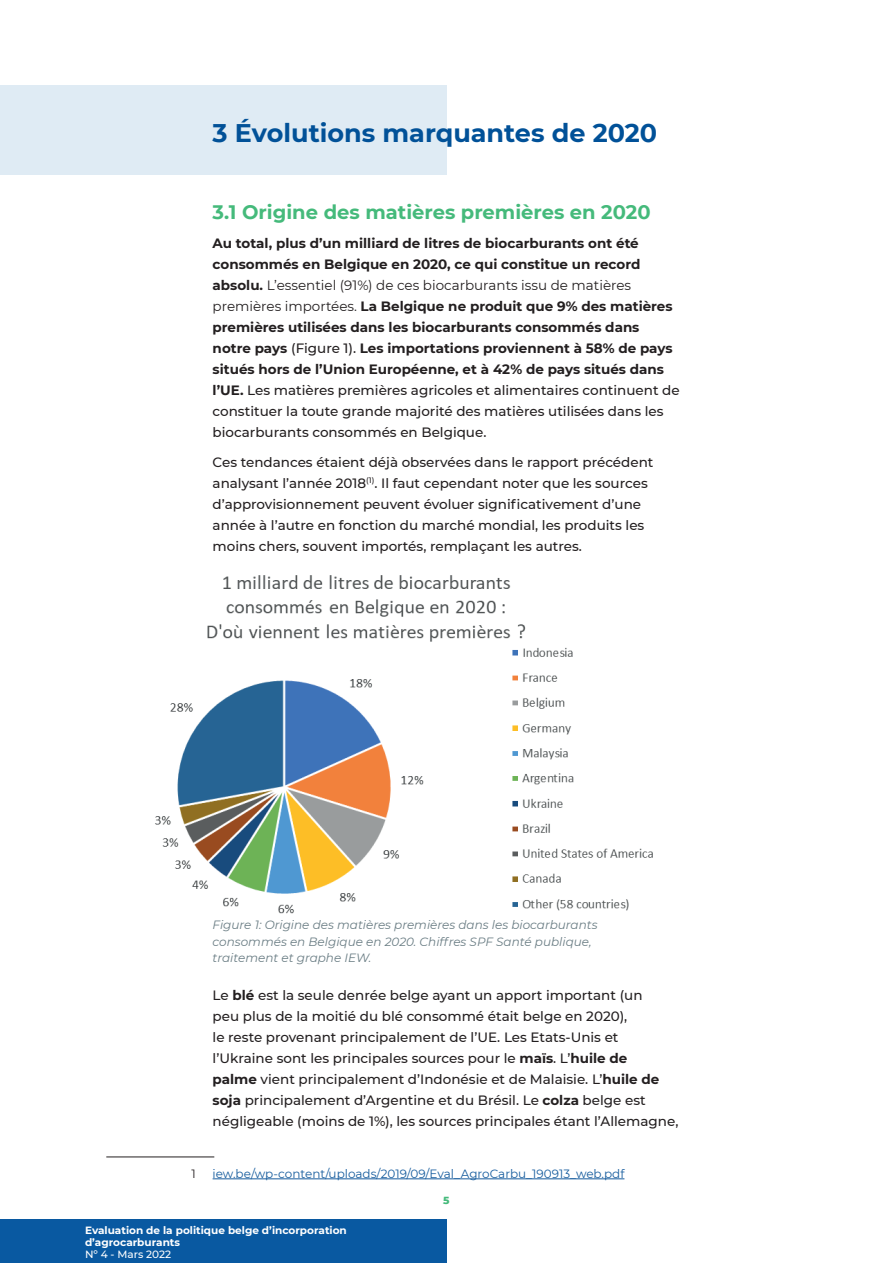
<style>
.page{position:relative;width:893px;height:1263px;background:#fff}
.page>*{position:absolute;margin:0;border:0;box-sizing:border-box;transform-origin:0 0}
.t1{font:700 25.5px "Montserrat";color:#015198}
.t2{font:700 19.5px "Montserrat";color:#45ba7b}
.t3{font:500 13.5px/21px "Montserrat";color:#231f20}
.t4{font:700 13.5px/21px "Montserrat";color:#231f20}
.t5{font:italic 12px/16.5px "Montserrat";color:#6a7d84}
.t6{font:12px "Montserrat";color:#175d9e}
.t7{font:12px "Montserrat";color:#231f20}
.t8{font:700 10.5px/12px "Montserrat";color:#fff}
.t9{font:500 10.5px "Montserrat";color:#fff}
.t10{font:800 10.5px "Montserrat";color:#45ba7b}
.s1{font-weight:400}
.s2{font-weight:500}
.s3{font-weight:700}
</style>
<div class="page">
<div style="left:0;top:1219px;width:446px;height:44px;background:#0959a1"></div>
<div style="left:0;top:85px;width:446px;height:89px;background:#dfebf4"></div>
<hr style="left:106px;top:1156px;width:108px;height:1px;background:#231f20">
<hr style="left:213px;top:1178px;width:411px;height:1px;background:#175d9e">
<img style="left:155px;top:575px;width:498px;height:339px">
<h1 class="t1" style="left:213px;top:115px;width:446px">3 Évolutions marquantes de 2020</h1>
<h2 class="t2" style="left:213px;top:198px;width:439px">3.1 Origine des matières premières en 2020</h2>
<p class="t4" style="left:213px;top:232px;width:469px">Au total, plus d’un milliard de litres de biocarburants ont été consommés en Belgique en 2020, ce qui constitue un record absolu. <span class="s1">L’essentiel (91%) de ces biocarburants issu de matières premières importées.</span> La Belgique ne produit que 9% des matières premières utilisées dans les biocarburants consommés dans notre pays <span class="s2">(Figure 1).</span> Les importations proviennent à 58% de pays situés hors de l’Union Européenne, et à 42% de pays situés dans l’UE. <span class="s2">Les matières premières agricoles et alimentaires continuent de constituer la toute grande majorité des matières utilisées dans les biocarburants consommés en Belgique.</span></p>
<p class="t3" style="left:213px;top:451px;width:442px">Ces tendances étaient déjà observées dans le rapport précédent analysant l’année 2018<sup>(1)</sup>. Il faut cependant noter que les sources d’approvisionnement peuvent évoluer significativement d’une année à l’autre en fonction du marché mondial, les produits les moins chers, souvent importés, remplaçant les autres.</p>
<p class="t5" style="left:213px;top:916px;width:386px">Figure 1: Origine des matières premières dans les biocarburants consommés en Belgique en 2020. Chiffres SPF Santé publique, traitement et graphe IEW.</p>
<p class="t3" style="left:213px;top:984px;width:467px">Le <span class="s3">blé</span> est la seule denrée belge ayant un apport important (un<br>peu plus de la moitié du blé consommé était belge en 2020),<br>le reste provenant principalement de l’UE. Les Etats-Unis et l’Ukraine sont les principales sources pour le <span class="s3">maïs</span>. L’<span class="s3">huile de<br>palme</span> vient principalement d’Indonésie et de Malaisie. L’<span class="s3">huile de soja</span> principalement d’Argentine et du Brésil. Le <span class="s3">colza</span> belge est négligeable (moins de 1%), les sources principales étant l’Allemagne,</p>
<p class="t7" style="left:191px;top:1165px;width:6px">1</p>
<p class="t6" style="left:213px;top:1165px;width:413px">iew.be/wp-content/uploads/2019/09/Eval_AgroCarbu_190913_web.pdf</p>
<p class="t8" style="left:85px;top:1224px;width:263px">Evaluation de la politique belge d’incorporation d’agrocarburants</p>
<p class="t9" style="left:85px;top:1247px;width:88px">Nº 4 - Mars 2022</p>
<p class="t10" style="left:443px;top:1193px;width:8px">5</p>
</div>
